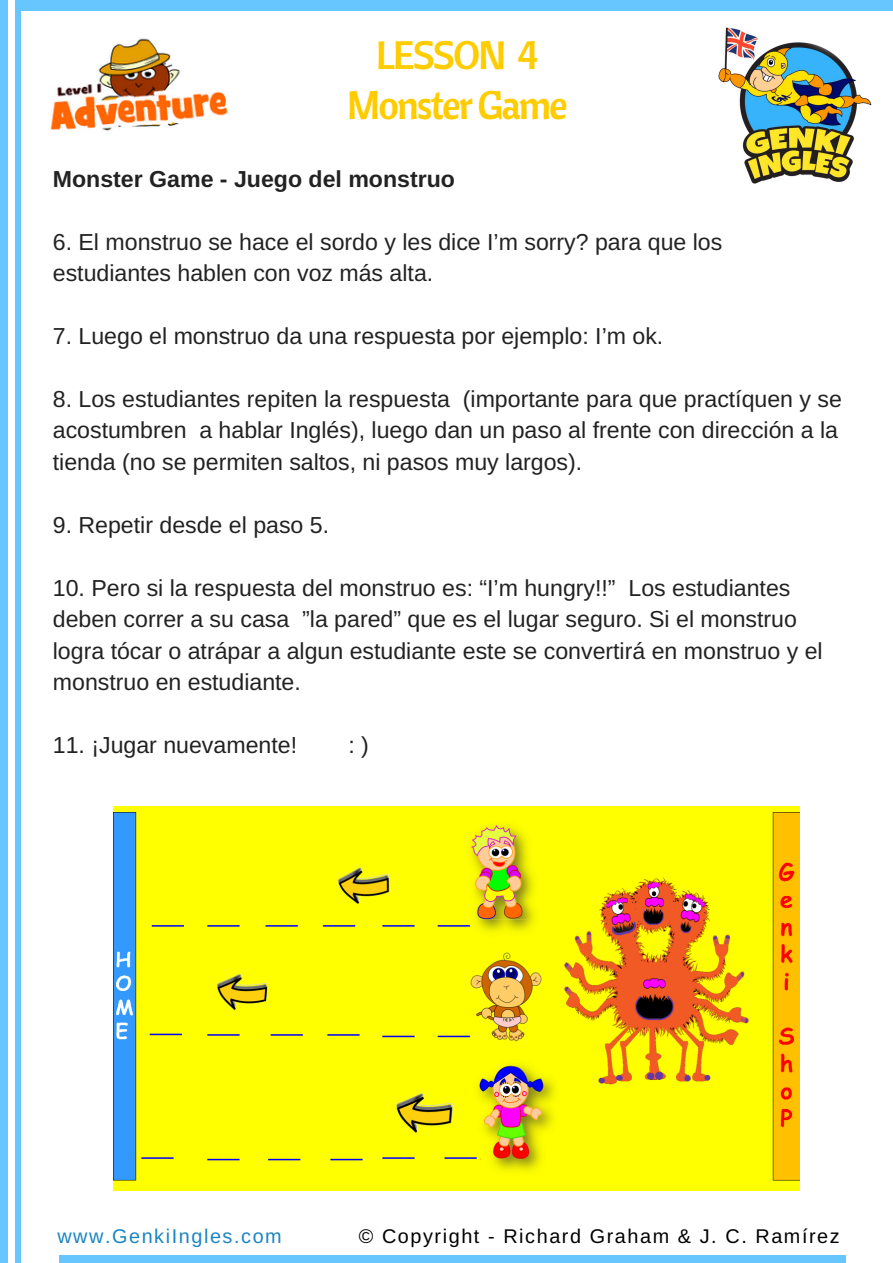
<style>
.page{position:relative;width:893px;height:1263px;background:#fff}
.page>*{position:absolute;margin:0;border:0;box-sizing:border-box;transform-origin:0 0}
.t1{font:39.6px/50.6px "Cantora One";letter-spacing:-.05em;color:#fc0;text-align:center}
.t2{font:23.1px/31.5px "Arimo";color:#222}
.t3{font:700 23.1px "Arimo";color:#222}
.t4{font:19.8px "Arimo";letter-spacing:.08em;color:#000}
.t5{font:19.8px "Arimo";letter-spacing:.08em;color:#1985c2}
</style>
<div class="page">
<div style="left:0;top:0;width:8px;height:1262px;background:#68c6ff"></div>
<div style="left:16px;top:0;width:5px;height:1262px;background:#68c6ff"></div>
<div style="left:19px;top:0;width:873px;height:10px;background:#68c6ff"></div>
<hr style="left:59px;top:1258px;width:786px;height:4px;background:#68c6ff">
<hr style="left:59px;top:1255px;width:786px;height:3px;background:#68c6ff">
<img style="left:718px;top:27px;width:154px;height:157px">
<img style="left:50px;top:38px;width:178px;height:93px">
<img style="left:114px;top:806px;width:685px;height:384px">
<h1 class="t1" style="left:347px;top:29px;width:222px">LESSON 4<br>Monster Game</h1>
<p class="t3" style="left:53px;top:166px;width:403px">Monster Game - Juego del monstruo</p>
<p class="t2" style="left:53px;top:226px;width:671px">6. El monstruo se hace el sordo y les dice I’m sorry? para que los estudiantes hablen con voz más alta.</p>
<p class="t2" style="left:53px;top:320px;width:612px">7. Luego el monstruo da una respuesta por ejemplo: I’m ok.</p>
<p class="t2" style="left:53px;top:383px;width:790px">8. Los estudiantes repiten la respuesta (importante para que practíquen y se acostumbren a hablar Inglés), luego dan un paso al frente con dirección a la tienda (no se permiten saltos, ni pasos muy largos).</p>
<p class="t2" style="left:53px;top:509px;width:278px">9. Repetir desde el paso 5.</p>
<p class="t2" style="left:53px;top:572px;width:771px">10. Pero si la respuesta del monstruo es: “I’m hungry!!” Los estudiantes deben correr a su casa ”la pared” que es el lugar seguro. Si el monstruo logra tócar o atrápar a algun estudiante este se convertirá en monstruo y el monstruo en estudiante.</p>
<p class="t2" style="left:53px;top:729px;width:246px">11. ¡Jugar nuevamente!</p>
<p class="t2" style="left:348px;top:729px;width:22px">: )</p>
<p class="t5" style="left:57px;top:1225px;width:226px">www.GenkiIngles.com</p>
<p class="t4" style="left:359px;top:1225px;width:482px">© Copyright - Richard Graham &amp; J. C. Ramírez</p>
</div>
